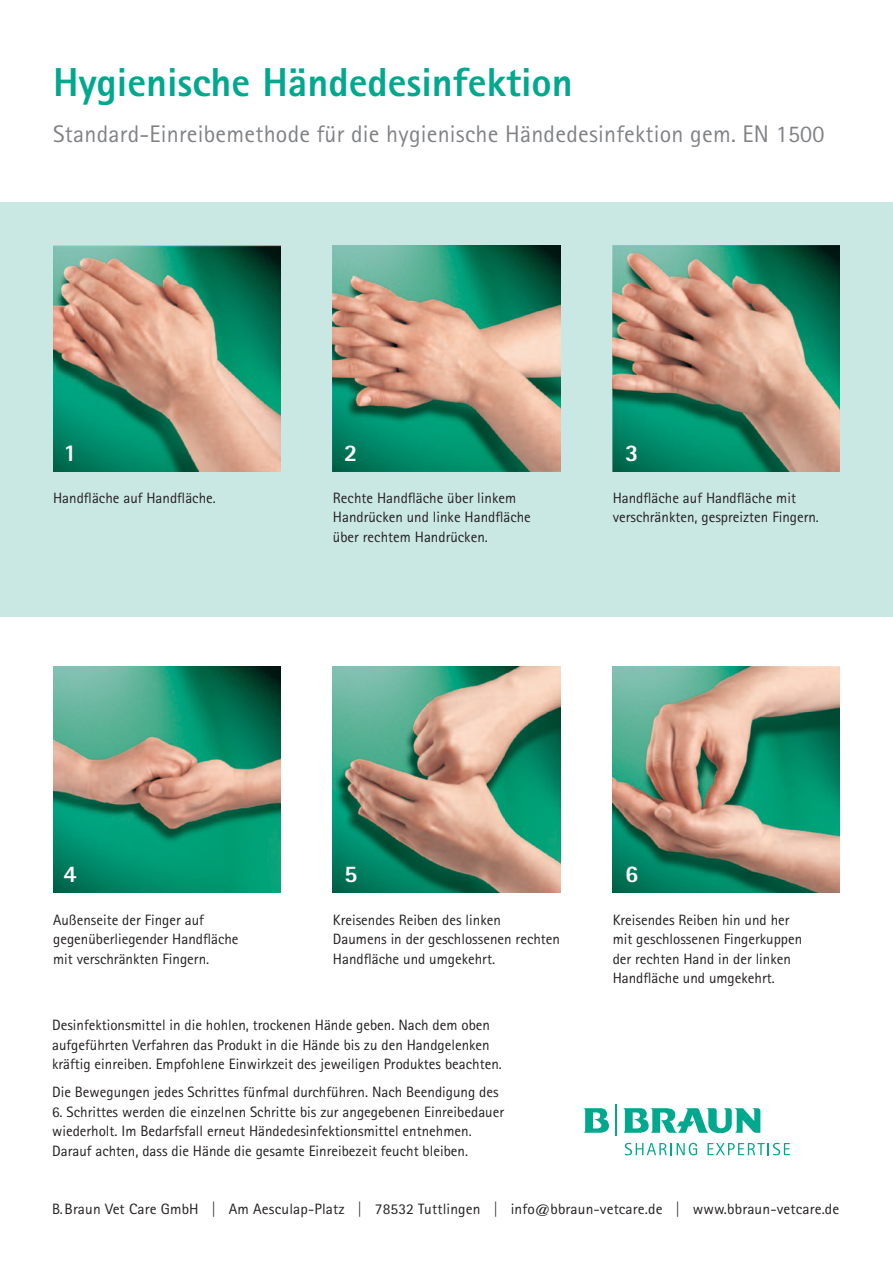
<style>
.page{position:relative;width:893px;height:1263px;background:#fff}
.page>*{position:absolute;margin:0;border:0;box-sizing:border-box;transform-origin:0 0}
.t1{font:800 40.5px "Rotis Sans Serif Pro";color:#00a88e}
.t2{font:24px "Rotis Sans Serif Pro";letter-spacing:.01em;color:#808285}
.t3{font:800 24px "Rotis Sans Serif Pro";color:#fff}
.t4{font:15px/19.5px "Rotis Sans Serif Pro";color:#231f20}
</style>
<div class="page">
<div style="left:0;top:202px;width:893px;height:415px;background:#cae8e3"></div>
<img style="left:53px;top:246px;width:227px;height:225px">
<img style="left:333px;top:246px;width:227px;height:225px">
<img style="left:613px;top:246px;width:227px;height:225px">
<img style="left:53px;top:667px;width:227px;height:226px">
<img style="left:333px;top:667px;width:227px;height:226px">
<img style="left:613px;top:667px;width:227px;height:226px">
<svg style="left:625px;top:1143px;width:72px;height:12px"></svg>
<svg style="left:707px;top:1143px;width:83px;height:12px"></svg>
<svg style="left:583px;top:1108px;width:26px;height:25px"></svg>
<svg style="left:623px;top:1108px;width:137px;height:25px"></svg>
<hr style="left:615px;top:1104px;width:1px;height:32px;background:#00a88e">
<h1 class="t1" style="left:53px;top:57px;width:521px">Hygienische Händedesinfektion</h1>
<h2 class="t2" style="left:53px;top:120px;width:773px">Standard-Einreibemethode für die hygienische Händedesinfektion gem. EN 1500</h2>
<h2 class="t3" style="left:64px;top:437px;width:15px">1</h2>
<h2 class="t3" style="left:344px;top:437px;width:15px">2</h2>
<h2 class="t3" style="left:625px;top:437px;width:15px">3</h2>
<p class="t4" style="left:53px;top:488px;width:164px">Handfläche auf Handfläche.</p>
<p class="t4" style="left:333px;top:488px;width:200px">Rechte Handfläche über linkem<br>Handrücken und linke Handfläche über rechtem Handrücken.</p>
<p class="t4" style="left:613px;top:488px;width:208px">Handfläche auf Handfläche mit verschränkten, gespreizten Fingern.</p>
<h2 class="t3" style="left:64px;top:858px;width:15px">4</h2>
<h2 class="t3" style="left:344px;top:858px;width:15px">5</h2>
<h2 class="t3" style="left:625px;top:858px;width:15px">6</h2>
<p class="t4" style="left:53px;top:910px;width:187px">Außenseite der Finger auf gegenüberliegender Handfläche mit verschränkten Fingern.</p>
<p class="t4" style="left:333px;top:910px;width:229px">Kreisendes Reiben des linken<br>Daumens in der geschlossenen rechten<br>Handfläche und umgekehrt.</p>
<p class="t4" style="left:613px;top:910px;width:191px">Kreisendes Reiben hin und her mit geschlossenen Fingerkuppen der rechten Hand in der linken<br>Handfläche und umgekehrt.</p>
<p class="t4" style="left:52px;top:1015px;width:451px">Desinfektionsmittel in die hohlen, trockenen Hände geben. Nach dem oben aufgeführten Verfahren das Produkt in die Hände bis zu den Handgelenken kräftig einreiben. Empfohlene Einwirkzeit des jeweiligen Produktes beachten.</p>
<p class="t4" style="left:52px;top:1082px;width:448px">Die Bewegungen jedes Schrittes fünfmal durchführen. Nach Beendigung des</p>
<p class="t4" style="left:52px;top:1102px;width:454px">6. Schrittes werden die einzelnen Schritte bis zur angegebenen Einreibedauer wiederholt. Im Bedarfsfall erneut Händedesinfektionsmittel entnehmen.<br>Darauf achten, dass die Hände die gesamte Einreibezeit feucht bleiben.</p>
<p class="t4" style="left:52px;top:1199px;width:789px">B. Braun Vet Care GmbH | Am Aesculap-Platz | 78532 Tuttlingen | info@bbraun-vetcare.de | www.bbraun-vetcare.de</p>
</div>
